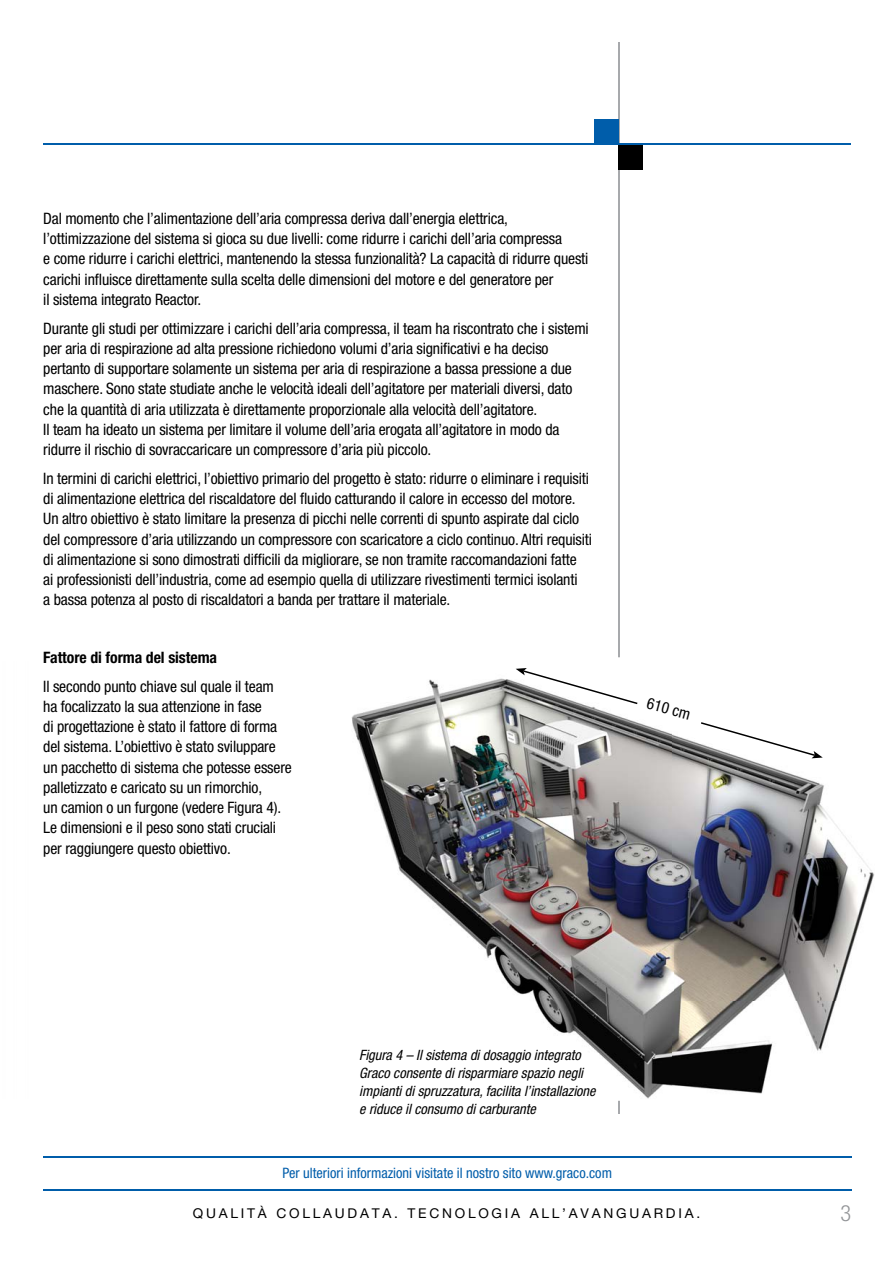
<style>
.page{position:relative;width:893px;height:1263px;background:#fff}
.page>*{position:absolute;margin:0;border:0;box-sizing:border-box;transform-origin:0 0}
.t1{font:300 condensed 22.35px "Helvetica Neue LT Std";color:#939598}
.t2{font:condensed 15.75px/20.2px "Helvetica Neue LT Std";letter-spacing:-.01em;color:#000}
.t3{font:700 condensed 15.75px "Helvetica Neue LT Std";letter-spacing:-.005em;color:#000}
.t4{font:condensed 14.4px "Helvetica Neue LT Std";color:#005daa}
.t5{font:italic condensed 14.25px/18px "Helvetica Neue LT Std";color:#000}
.t6{font:13.5px "Helvetica Neue LT Std";letter-spacing:.2em;color:#000}
</style>
<div class="page">
<hr style="left:618px;top:43px;width:1px;height:1071px;background:#a7a9ac">
<hr style="left:43px;top:144px;width:808px;height:1px;background:#005daa">
<div style="left:618px;top:145px;width:24px;height:25px;background:#000"></div>
<div style="left:595px;top:119px;width:24px;height:25px;background:#005daa"></div>
<hr style="left:43px;top:1189px;width:808px;height:1px;background:#005daa">
<hr style="left:43px;top:1156px;width:808px;height:1px;background:#005daa">
<img style="left:351px;top:657px;width:524px;height:444px">
<svg style="left:516px;top:668px;width:121px;height:36px"></svg>
<svg style="left:701px;top:722px;width:122px;height:36px"></svg>
<p class="t2" style="left:43px;top:210px;width:547px">Dal momento che l’alimentazione dell’aria compressa deriva dall’energia elettrica, l’ottimizzazione del sistema si gioca su due livelli: come ridurre i carichi dell’aria compressa<br>e come ridurre i carichi elettrici, mantenendo la stessa funzionalità? La capacità di ridurre questi carichi influisce direttamente sulla scelta delle dimensioni del motore e del generatore per<br>il sistema integrato Reactor.</p>
<p class="t2" style="left:43px;top:320px;width:547px">Durante gli studi per ottimizzare i carichi dell’aria compressa, il team ha riscontrato che i sistemi per aria di respirazione ad alta pressione richiedono volumi d’aria significativi e ha deciso pertanto di supportare solamente un sistema per aria di respirazione a bassa pressione a due maschere. Sono state studiate anche le velocità ideali dell’agitatore per materiali diversi, dato che la quantità di aria utilizzata è direttamente proporzionale alla velocità dell’agitatore.<br>Il team ha ideato un sistema per limitare il volume dell’aria erogata all’agitatore in modo da ridurre il rischio di sovraccaricare un compressore d’aria più piccolo.</p>
<p class="t2" style="left:43px;top:470px;width:550px">In termini di carichi elettrici, l’obiettivo primario del progetto è stato: ridurre o eliminare i requisiti di alimentazione elettrica del riscaldatore del fluido catturando il calore in eccesso del motore.<br>Un altro obiettivo è stato limitare la presenza di picchi nelle correnti di spunto aspirate dal ciclo del compressore d’aria utilizzando un compressore con scaricatore a ciclo continuo. Altri requisiti di alimentazione si sono dimostrati difficili da migliorare, se non tramite raccomandazioni fatte<br>ai professionisti dell’industria, come ad esempio quella di utilizzare rivestimenti termici isolanti<br>a bassa potenza al posto di riscaldatori a banda per trattare il materiale.</p>
<p class="t3" style="left:43px;top:652px;width:175px">Fattore di forma del sistema</p>
<p class="t2" style="left:43px;top:678px;width:250px">Il secondo punto chiave sul quale il team ha focalizzato la sua attenzione in fase<br>di progettazione è stato il fattore di forma del sistema. L’obiettivo è stato sviluppare un pacchetto di sistema che potesse essere palletizzato e caricato su un rimorchio,<br>un camion o un furgone (vedere Figura 4).<br>Le dimensioni e il peso sono stati cruciali per raggiungere questo obiettivo.</p>
<p class="t2" style="left:649px;top:695px;width:46px;rotate:15deg">610 cm</p>
<p class="t5" style="left:359px;top:1048px;width:238px">Figura 4 – Il sistema di dosaggio integrato Graco consente di risparmiare spazio negli impianti di spruzzatura, facilita l’installazione e riduce il consumo di carburante</p>
<p class="t4" style="left:283px;top:1168px;width:331px">Per ulteriori informazioni visitate il nostro sito www.graco.com</p>
<p class="t6" style="left:193px;top:1209px;width:509px">QUALITÀ COLLAUDATA. TECNOLOGIA ALL’AVANGUARDIA.</p>
<h1 class="t1" style="left:840px;top:1205px;width:12px">3</h1>
</div>
